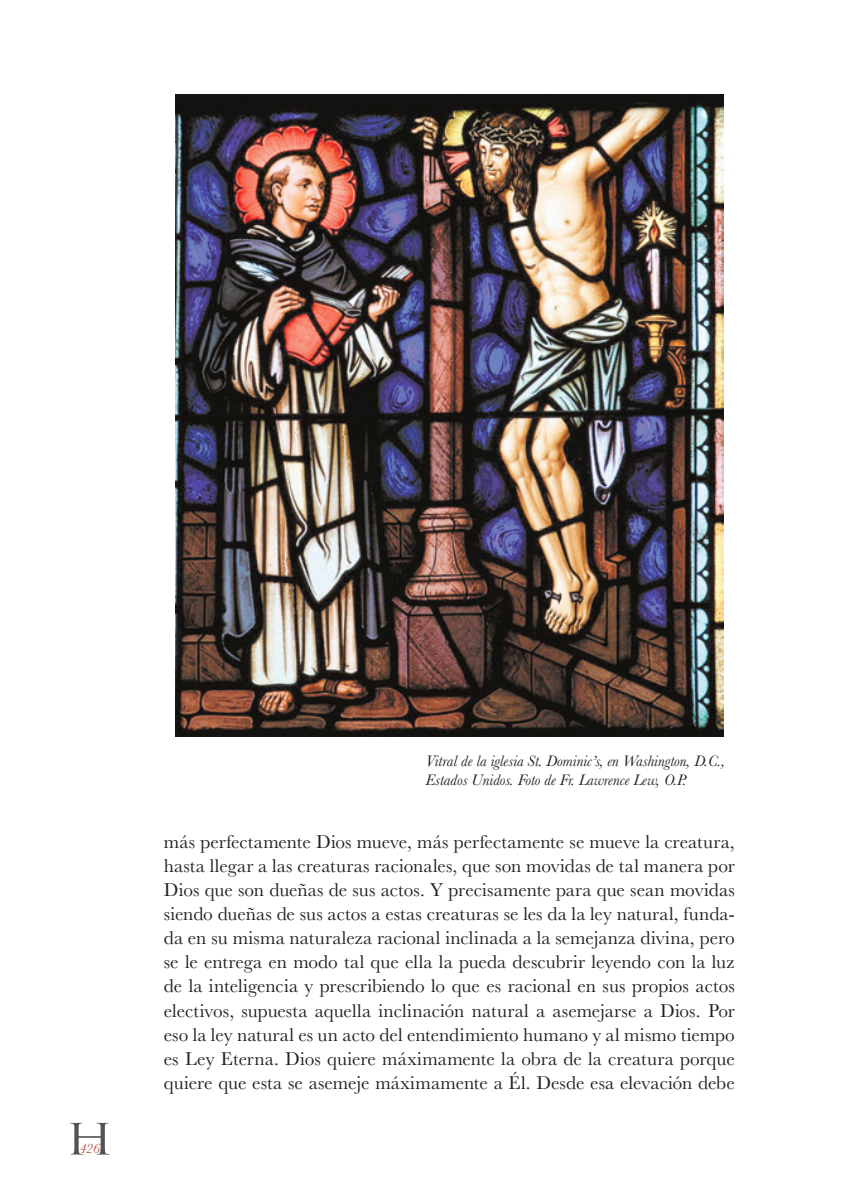
<style>
.page{position:relative;width:844px;height:1191px;background:#fff}
.page>*{position:absolute;margin:0;border:0;box-sizing:border-box;transform-origin:0 0}
.t1{font:42px "Trajan Pro";color:#515255;scale:1.2 1}
.Texto_general_Bask{font:19.25px/24.2px "Baskerville";color:#231f20;text-align:justify}
.Lectura_de_foto_Ba{font:italic 15.75px/19.2px "Baskerville";color:#231f20}
.t2{font:italic 14px "Baskerville";color:#bb4e40}
</style>
<div class="page">
<img style="left:175px;top:94px;width:548px;height:643px">
<h1 class="t1" style="left:65px;top:1112px;width:42px">H</h1>
<p class="t2" style="left:79px;top:1138px;width:22px">426</p>
<p class="Lectura_de_foto_Ba" style="left:425px;top:751px;width:301px">Vitral de la iglesia St. Dominic’s, en Washington, D.C.,<br>Estados Unidos. Foto de Fr. Lawrence Lew, O.P.</p>
<p class="Texto_general_Bask" style="left:164px;top:829px;width:572px">más perfectamente Dios mueve, más perfectamente se mueve la creatura, hasta llegar a las creaturas racionales, que son movidas de tal manera por Dios que son dueñas de sus actos. Y precisamente para que sean movidas siendo dueñas de sus actos a estas creaturas se les da la ley natural, funda&shy;da en su misma naturaleza racional inclinada a la semejanza divina, pero se le entrega en modo tal que ella la pueda descubrir leyendo con la luz de la inteligencia y prescribiendo lo que es racional en sus propios actos electivos, supuesta aquella inclinación natural a asemejarse a Dios. Por eso la ley natural es un acto del entendimiento humano y al mismo tiempo es Ley Eterna. Dios quiere máximamente la obra de la creatura porque quiere que esta se asemeje máximamente a Él. Desde esa elevación debe</p>
</div>
